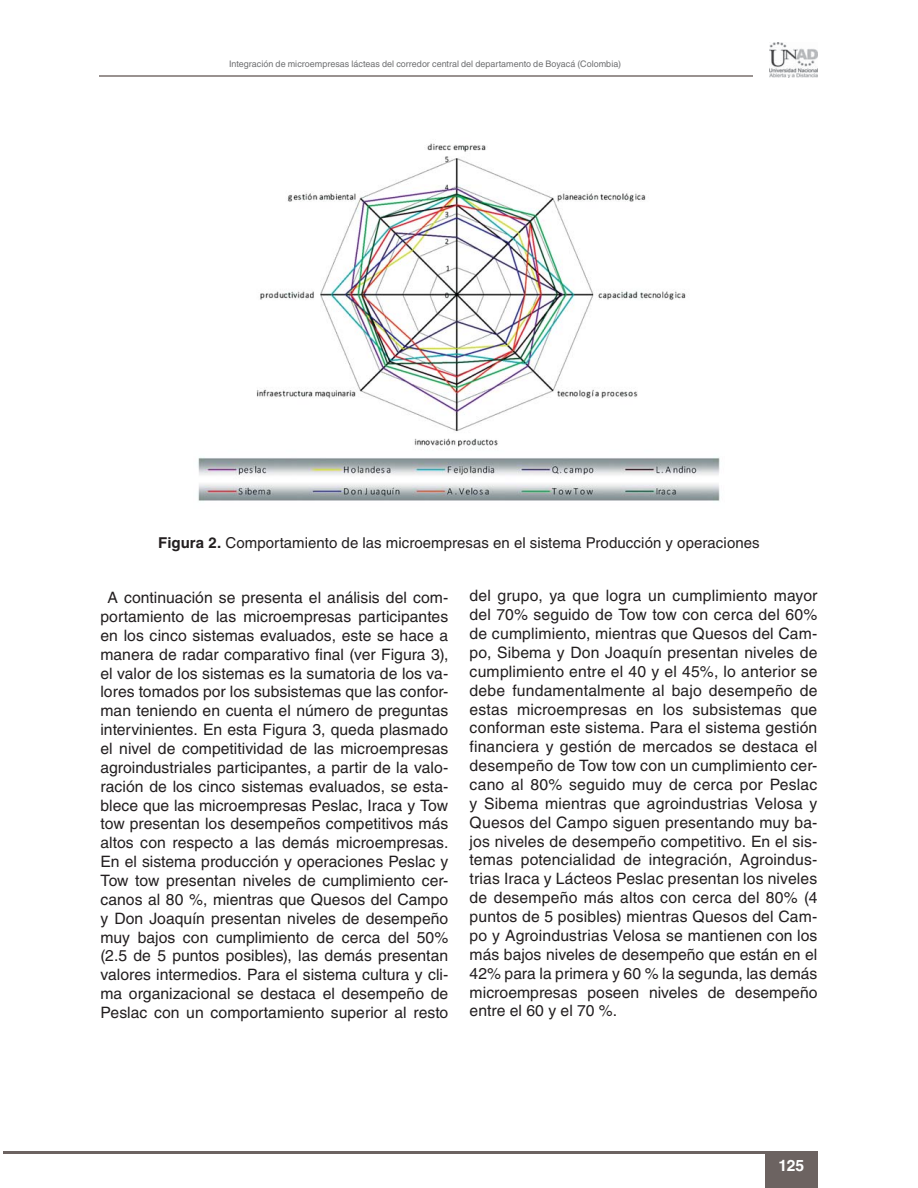
<style>
.page{position:relative;width:918px;height:1188px;background:#fff}
.page>*{position:absolute;margin:0;border:0;box-sizing:border-box;transform-origin:0 0}
.t1{font:15.75px/18.9px "Helvetica LT Std";color:#231f20;text-align:center}
.t2{font:700 15.75px "Helvetica LT Std";color:#fff}
.t3{font:15px "Helvetica LT Std";letter-spacing:.005em;color:#231f20}
.t4{font:9px "Helvetica LT Std";color:#6d6e70}
.s1{font-weight:700}
</style>
<div class="page">
<hr style="left:100px;top:76px;width:653px;height:1px;background:#999290">
<img style="left:770px;top:42px;width:48px;height:36px">
<img style="left:198px;top:143px;width:522px;height:358px">
<div style="left:765px;top:1152px;width:53px;height:36px;background:#6c6361"></div>
<hr style="left:3px;top:1152px;width:812px;height:2px;background:#6c6361">
<p class="t4" style="left:229px;top:61px;width:394px">Integración de microempresas lácteas del corredor central del departamento de Boyacá (Colombia)</p>
<p class="t3" style="left:158px;top:537px;width:603px"><span class="s1">Figura 2.</span> Comportamiento de las microempresas en el sistema Producción y operaciones</p>
<p class="t1" style="left:100px;top:589px;width:349px">A continuación se presenta el análisis del com&shy;portamiento de las microempresas participantes en los cinco sistemas evaluados, este se hace a manera de radar comparativo final (ver Figura 3), el valor de los sistemas es la sumatoria de los va&shy;lores tomados por los subsistemas que las confor&shy;man teniendo en cuenta el número de preguntas intervinientes. En esta Figura 3, queda plasmado el nivel de competitividad de las microempresas agroindustriales participantes, a partir de la valo&shy;ración de los cinco sistemas evaluados, se esta&shy;blece que las microempresas Peslac, Iraca y Tow tow presentan los desempeños competitivos más altos con respecto a las demás microempresas.<br>En el sistema producción y operaciones Peslac y Tow tow presentan niveles de cumplimiento cer&shy;canos al 80 %, mientras que Quesos del Campo y Don Joaquín presentan niveles de desempeño muy bajos con cumplimiento de cerca del 50% (2.5 de 5 puntos posibles), las demás presentan valores intermedios. Para el sistema cultura y cli&shy;ma organizacional se destaca el desempeño de Peslac con un comportamiento superior al resto</p>
<p class="t1" style="left:470px;top:588px;width:349px;text-align:justify">del grupo, ya que logra un cumplimiento mayor del 70% seguido de Tow tow con cerca del 60% de cumplimiento, mientras que Quesos del Cam&shy;po, Sibema y Don Joaquín presentan niveles de cumplimiento entre el 40 y el 45%, lo anterior se debe fundamentalmente al bajo desempeño de estas microempresas en los subsistemas que conforman este sistema. Para el sistema gestión financiera y gestión de mercados se destaca el desempeño de Tow tow con un cumplimiento cer&shy;cano al 80% seguido muy de cerca por Peslac y Sibema mientras que agroindustrias Velosa y Quesos del Campo siguen presentando muy ba&shy;jos niveles de desempeño competitivo. En el sis&shy;temas potencialidad de integración, Agroindus&shy;trias Iraca y Lácteos Peslac presentan los niveles de desempeño más altos con cerca del 80% (4 puntos de 5 posibles) mientras Quesos del Cam&shy;po y Agroindustrias Velosa se mantienen con los más bajos niveles de desempeño que están en el 42% para la primera y 60 % la segunda, las demás microempresas poseen niveles de desempeño entre el 60 y el 70 %.</p>
<p class="t2" style="left:779px;top:1159px;width:27px">125</p>
</div>
